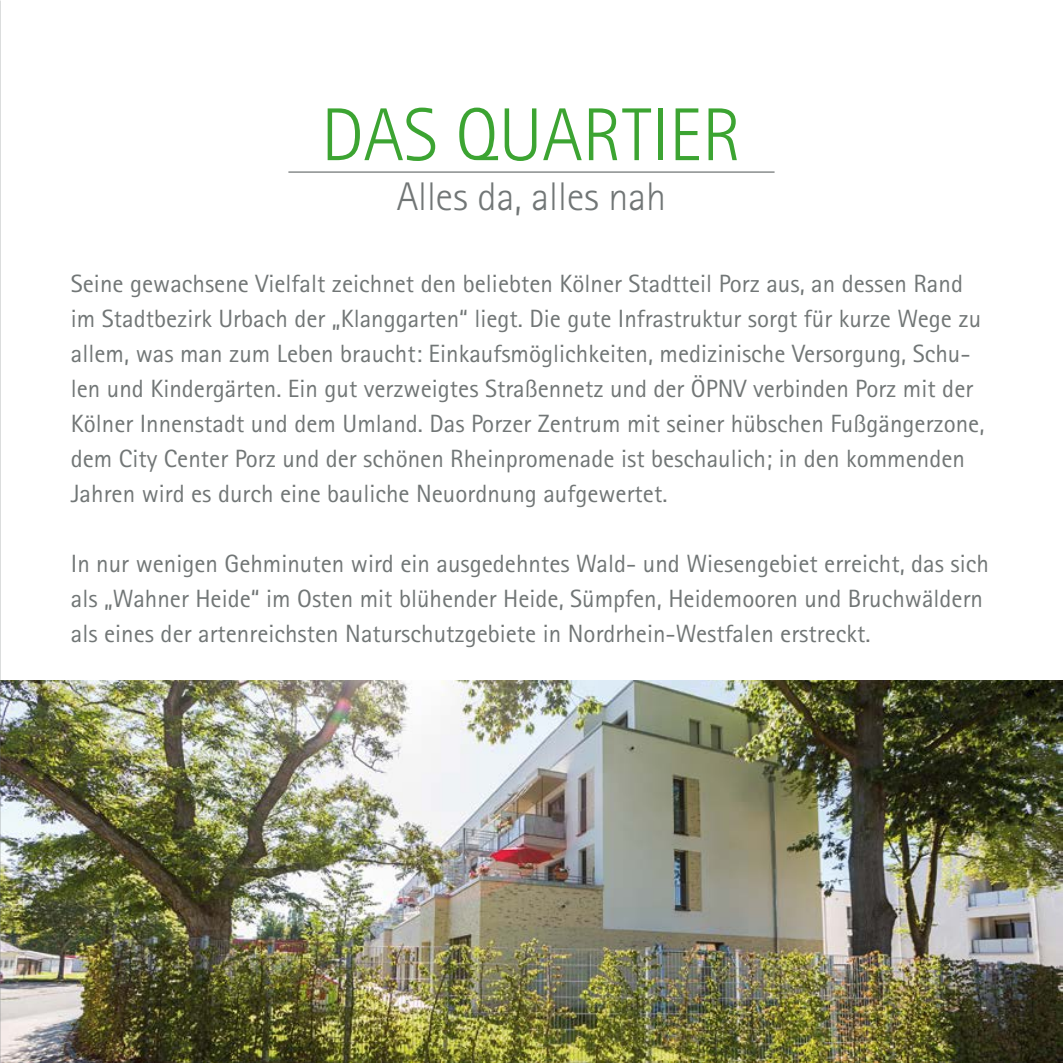
<style>
.page{position:relative;width:1063px;height:1063px;background:#fff}
.page>*{position:absolute;margin:0;border:0;box-sizing:border-box;transform-origin:0 0}
.t1{font:300 75px "Rotis Sans Serif";color:#3ca432}
.t2{font:300 40px "Rotis Sans Serif";color:#717676}
.t3{font:25px/35px "Rotis Sans Serif";color:#717676}
</style>
<div class="page">
<img style="left:1px;top:680px;width:1062px;height:383px">
<hr style="left:288px;top:171px;width:487px;height:2px;background:#717676">
<img style="left:0;top:0;width:1px;height:1063px">
<h1 class="t1" style="left:321px;top:92px;width:422px">DAS QUARTIER</h1>
<h2 class="t2" style="left:397px;top:174px;width:271px">Alles da, alles nah</h2>
<p class="t3" style="left:71px;top:266px;width:915px">Seine gewachsene Vielfalt zeichnet den beliebten Kölner Stadtteil Porz aus, an dessen Rand im Stadtbezirk Urbach der „Klanggarten“ liegt. Die gute Infrastruktur sorgt für kurze Wege zu allem, was man zum Leben braucht: Einkaufsmöglichkeiten, medizinische Versorgung, Schu&shy;len und Kindergärten. Ein gut verzweigtes Straßennetz und der ÖPNV verbinden Porz mit der Kölner Innenstadt und dem Umland. Das Porzer Zentrum mit seiner hübschen Fußgängerzone, dem City Center Porz und der schönen Rheinpromenade ist beschaulich; in den kommenden Jahren wird es durch eine bauliche Neuordnung aufgewertet.</p>
<p class="t3" style="left:71px;top:546px;width:920px">In nur wenigen Gehminuten wird ein ausgedehntes Wald- und Wiesengebiet erreicht, das sich als „Wahner Heide“ im Osten mit blühender Heide, Sümpfen, Heidemooren und Bruchwäldern als eines der artenreichsten Naturschutzgebiete in Nordrhein-Westfalen erstreckt.</p>
</div>
